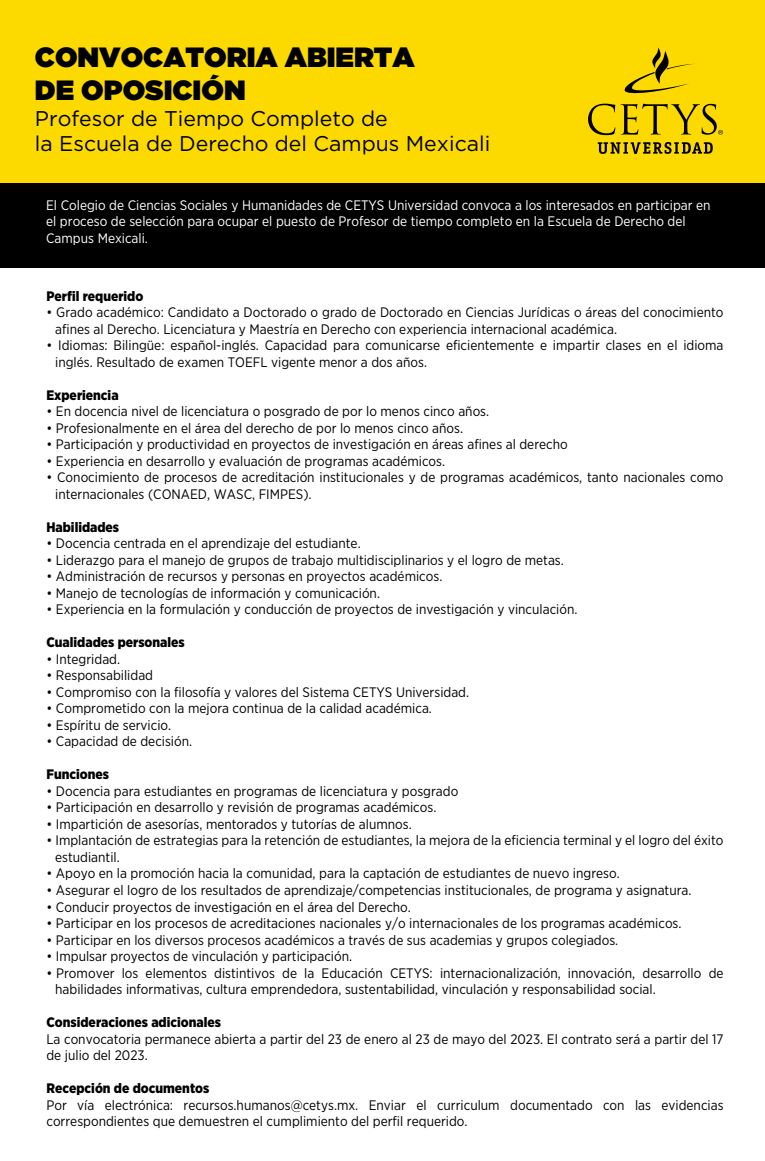
<style>
.page{position:relative;width:765px;height:1161px;background:#fff}
.page>*{position:absolute;margin:0;border:0;box-sizing:border-box;transform-origin:0 0}
.t1{font:900 27.75px/33.4px "Gotham";color:#000}
.t2{font:21.25px/25.5px "Gotham";color:#000}
.t3{font:13.75px/16.5px "Gotham Narrow";color:#000}
.t4{font:13.75px/16.5px "Gotham Narrow";color:#fff}
.t5{font:900 13.75px "Gotham Narrow";color:#000}
</style>
<div class="page">
<div style="left:0;top:0;width:765px;height:198px;background:#fcda00"></div>
<div style="left:0;top:182px;width:765px;height:85px;background:#000"></div>
<svg style="left:624px;top:47px;width:71px;height:47px"></svg>
<svg style="left:598px;top:142px;width:115px;height:12px"></svg>
<svg style="left:588px;top:104px;width:27px;height:31px"></svg>
<svg style="left:621px;top:104px;width:102px;height:31px"></svg>
<h1 class="t1" style="left:35px;top:40px;width:381px">CONVOCATORIA ABIERTA<br>DE OPOSICIÓN</h1>
<h2 class="t2" style="left:35px;top:105px;width:457px">Profesor de Tiempo Completo de<br>la Escuela de Derecho del Campus Mexicali</h2>
<p class="t4" style="left:46px;top:196px;width:666px">El Colegio de Ciencias Sociales y Humanidades de CETYS Universidad convoca a los interesados en participar en el proceso de selección para ocupar el puesto de Profesor de tiempo completo en la Escuela de Derecho del<br>Campus Mexicali.</p>
<p class="t5" style="left:46px;top:286px;width:98px">Perfil requerido</p>
<p class="t3" style="left:55px;top:304px;width:670px;text-indent:-9px">• Grado académico: Candidato a Doctorado o grado de Doctorado en Ciencias Jurídicas o áreas del conocimiento afines al Derecho. Licenciatura y Maestría en Derecho con experiencia internacional académica.</p>
<p class="t3" style="left:55px;top:337px;width:670px;text-indent:-9px">• Idiomas: Bilingüe: español-inglés. Capacidad para comunicarse eficientemente e impartir clases en el idioma inglés. Resultado de examen TOEFL vigente menor a dos años.</p>
<p class="t5" style="left:46px;top:385px;width:74px">Experiencia</p>
<p class="t3" style="left:46px;top:403px;width:444px">• En docencia nivel de licenciatura o posgrado de por lo menos cinco años.</p>
<p class="t3" style="left:46px;top:419px;width:418px">• Profesionalmente en el área del derecho de por lo menos cinco años.</p>
<p class="t3" style="left:46px;top:436px;width:523px">• Participación y productividad en proyectos de investigación en áreas afines al derecho</p>
<p class="t3" style="left:46px;top:452px;width:400px">• Experiencia en desarrollo y evaluación de programas académicos.</p>
<p class="t3" style="left:55px;top:469px;width:670px;text-indent:-9px">• Conocimiento de procesos de acreditación institucionales y de programas académicos, tanto nacionales como internacionales (CONAED, WASC, FIMPES).</p>
<p class="t5" style="left:46px;top:517px;width:74px">Habilidades</p>
<p class="t3" style="left:46px;top:535px;width:316px">• Docencia centrada en el aprendizaje del estudiante.</p>
<p class="t3" style="left:46px;top:551px;width:519px">• Liderazgo para el manejo de grupos de trabajo multidisciplinarios y el logro de metas.</p>
<p class="t3" style="left:46px;top:568px;width:397px">• Administración de recursos y personas en proyectos académicos.</p>
<p class="t3" style="left:46px;top:584px;width:335px">• Manejo de tecnologías de información y comunicación.</p>
<p class="t3" style="left:46px;top:601px;width:533px">• Experiencia en la formulación y conducción de proyectos de investigación y vinculación.</p>
<p class="t5" style="left:46px;top:633px;width:140px">Cualidades personales</p>
<p class="t3" style="left:46px;top:650px;width:75px">• Integridad.</p>
<p class="t3" style="left:46px;top:667px;width:108px">• Responsabilidad</p>
<p class="t3" style="left:46px;top:683px;width:424px">• Compromiso con la filosofía y valores del Sistema CETYS Universidad.</p>
<p class="t3" style="left:46px;top:700px;width:387px">• Comprometido con la mejora continua de la calidad académica.</p>
<p class="t3" style="left:46px;top:716px;width:126px">• Espíritu de servicio.</p>
<p class="t3" style="left:46px;top:733px;width:147px">• Capacidad de decisión.</p>
<p class="t5" style="left:46px;top:765px;width:64px">Funciones</p>
<p class="t3" style="left:46px;top:782px;width:413px">• Docencia para estudiantes en programas de licenciatura y posgrado</p>
<p class="t3" style="left:46px;top:799px;width:392px">• Participación en desarrollo y revisión de programas académicos.</p>
<p class="t3" style="left:46px;top:815px;width:367px">• Impartición de asesorías, mentorados y tutorías de alumnos.</p>
<p class="t3" style="left:55px;top:832px;width:670px;text-indent:-9px">• Implantación de estrategias para la retención de estudiantes, la mejora de la eficiencia terminal y el logro del éxito estudiantil.</p>
<p class="t3" style="left:46px;top:865px;width:575px">• Apoyo en la promoción hacia la comunidad, para la captación de estudiantes de nuevo ingreso.</p>
<p class="t3" style="left:46px;top:881px;width:647px">• Asegurar el logro de los resultados de aprendizaje/competencias institucionales, de programa y asignatura.</p>
<p class="t3" style="left:46px;top:898px;width:366px">• Conducir proyectos de investigación en el área del Derecho.</p>
<p class="t3" style="left:46px;top:914px;width:637px">• Participar en los procesos de acreditaciones nacionales y/o internacionales de los programas académicos.</p>
<p class="t3" style="left:46px;top:931px;width:573px">• Participar en los diversos procesos académicos a través de sus academias y grupos colegiados.</p>
<p class="t3" style="left:46px;top:947px;width:307px">• Impulsar proyectos de vinculación y participación.</p>
<p class="t3" style="left:55px;top:964px;width:670px;text-indent:-9px">• Promover los elementos distintivos de la Educación CETYS: internacionalización, innovación, desarrollo de habilidades informativas, cultura emprendedora, sustentabilidad, vinculación y responsabilidad social.</p>
<p class="t5" style="left:46px;top:1012px;width:176px">Consideraciones adicionales</p>
<p class="t3" style="left:46px;top:1030px;width:679px">La convocatoria permanece abierta a partir del 23 de enero al 23 de mayo del 2023. El contrato será a partir del 17 de julio del 2023.</p>
<p class="t5" style="left:46px;top:1078px;width:164px">Recepción de documentos</p>
<p class="t3" style="left:46px;top:1096px;width:679px">Por vía electrónica: recursos.humanos@cetys.mx. Enviar el curriculum documentado con las evidencias correspondientes que demuestren el cumplimiento del perfil requerido.</p>
</div>
